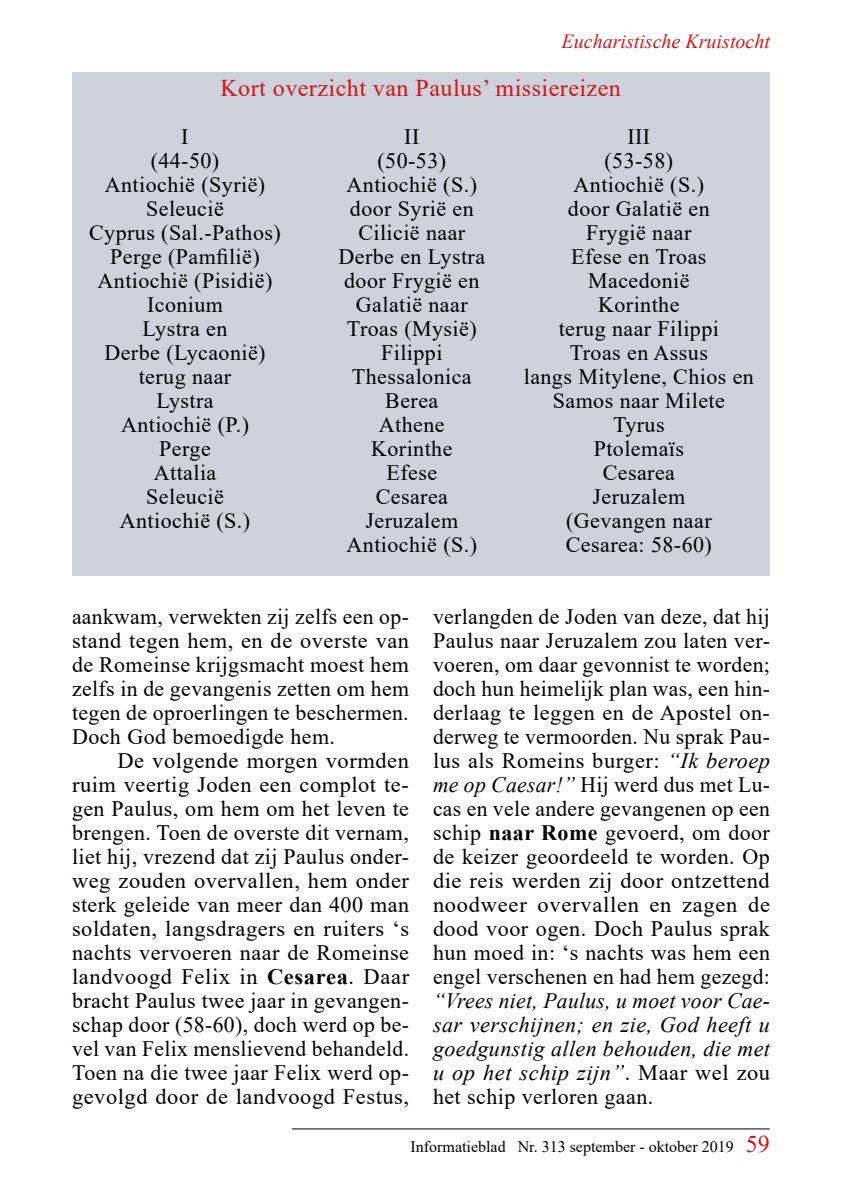
<style>
.page{position:relative;width:842px;height:1191px;background:#fff}
.page>*{position:absolute;margin:0;border:0;box-sizing:border-box;transform-origin:0 0}
.t1{font:24px "Times New Roman";letter-spacing:.02em;color:#cd171a}
.t2{font:22px/24px "Times New Roman";letter-spacing:.02em;color:#000;text-align:justify}
.t3{font:italic 22px/24px "Times New Roman";letter-spacing:.02em;color:#000;text-align:justify}
.t4{font:italic 20px "Times New Roman";color:#cd171a}
.t5{font:16px "Times New Roman";color:#000}
.s1{font-weight:700}
.s2{font-style:italic}
.s3{font-style:normal}
.s4{font-size:24px;color:#cd171a}
</style>
<div class="page">
<hr style="left:292px;top:1128px;width:478px;height:1px;background:#000">
<div style="left:72px;top:72px;width:697px;height:503px;background:#cfd1db"></div>
<p class="t4" style="left:562px;top:27px;width:210px">Eucharistische Kruistocht</p>
<p class="t1" style="left:220px;top:71px;width:402px">Kort overzicht van Paulus’ missiereizen</p>
<p class="t2" style="left:181px;top:124px;width:9px">I</p>
<p class="t2" style="left:404px;top:124px;width:17px">II</p>
<p class="t2" style="left:627px;top:124px;width:24px">III</p>
<p class="t2" style="left:151px;top:148px;width:70px">(44-50)</p>
<p class="t2" style="left:377px;top:148px;width:70px">(50-53)</p>
<p class="t2" style="left:604px;top:148px;width:70px">(53-58)</p>
<p class="t2" style="left:105px;top:172px;width:162px">Antiochië (Syrië)</p>
<p class="t2" style="left:347px;top:172px;width:132px">Antiochië (S.)</p>
<p class="t2" style="left:574px;top:172px;width:132px">Antiochië (S.)</p>
<p class="t2" style="left:146px;top:196px;width:79px">Seleucië</p>
<p class="t2" style="left:350px;top:196px;width:125px">door Syrië en</p>
<p class="t2" style="left:568px;top:196px;width:143px">door Galatië en</p>
<p class="t2" style="left:89px;top:220px;width:193px">Cyprus (Sal.-Pathos)</p>
<p class="t2" style="left:358px;top:220px;width:108px">Cilicië naar</p>
<p class="t2" style="left:586px;top:220px;width:107px">Frygië naar</p>
<p class="t2" style="left:110px;top:244px;width:151px">Perge (Pamfilië)</p>
<p class="t2" style="left:338px;top:244px;width:148px">Derbe en Lystra</p>
<p class="t2" style="left:571px;top:244px;width:137px">Efese en Troas</p>
<p class="t2" style="left:98px;top:268px;width:176px">Antiochië (Pisidië)</p>
<p class="t2" style="left:344px;top:268px;width:137px">door Frygië en</p>
<p class="t2" style="left:588px;top:268px;width:103px">Macedonië</p>
<p class="t2" style="left:147px;top:292px;width:77px">Iconium</p>
<p class="t2" style="left:356px;top:292px;width:113px">Galatië naar</p>
<p class="t2" style="left:598px;top:292px;width:83px">Korinthe</p>
<p class="t2" style="left:143px;top:316px;width:86px">Lystra en</p>
<p class="t2" style="left:347px;top:316px;width:131px">Troas (Mysië)</p>
<p class="t2" style="left:559px;top:316px;width:162px">terug naar Filippi</p>
<p class="t2" style="left:104px;top:340px;width:163px">Derbe (Lycaonië)</p>
<p class="t2" style="left:381px;top:340px;width:63px">Filippi</p>
<p class="t2" style="left:570px;top:340px;width:140px">Troas en Assus</p>
<p class="t2" style="left:139px;top:364px;width:94px">terug naar</p>
<p class="t2" style="left:352px;top:364px;width:121px">Thessalonica</p>
<p class="t2" style="left:524px;top:364px;width:232px">langs Mitylene, Chios en</p>
<p class="t2" style="left:156px;top:388px;width:59px">Lystra</p>
<p class="t2" style="left:385px;top:388px;width:55px">Berea</p>
<p class="t2" style="left:553px;top:388px;width:174px">Samos naar Milete</p>
<p class="t2" style="left:121px;top:412px;width:129px">Antiochië (P.)</p>
<p class="t2" style="left:379px;top:412px;width:67px">Athene</p>
<p class="t2" style="left:613px;top:412px;width:53px">Tyrus</p>
<p class="t2" style="left:159px;top:436px;width:53px">Perge</p>
<p class="t2" style="left:371px;top:436px;width:83px">Korinthe</p>
<p class="t2" style="left:594px;top:436px;width:92px">Ptolemaïs</p>
<p class="t2" style="left:154px;top:460px;width:64px">Attalia</p>
<p class="t2" style="left:386px;top:460px;width:52px">Efese</p>
<p class="t2" style="left:603px;top:460px;width:74px">Cesarea</p>
<p class="t2" style="left:146px;top:484px;width:79px">Seleucië</p>
<p class="t2" style="left:376px;top:484px;width:74px">Cesarea</p>
<p class="t2" style="left:592px;top:484px;width:94px">Jeruzalem</p>
<p class="t2" style="left:120px;top:508px;width:132px">Antiochië (S.)</p>
<p class="t2" style="left:365px;top:508px;width:94px">Jeruzalem</p>
<p class="t2" style="left:566px;top:508px;width:147px">(Gevangen naar</p>
<p class="t2" style="left:347px;top:532px;width:132px">Antiochië (S.)</p>
<p class="t2" style="left:566px;top:532px;width:148px">Cesarea: 58-60)</p>
<p class="t2" style="left:72px;top:604px;width:339px">aankwam, verwekten zij zelfs een op&shy;stand tegen hem, en de overste van de Romeinse krijgsmacht moest hem zelfs in de gevangenis zetten om hem tegen de oproerlingen te beschermen.<br>Doch God bemoedigde hem.</p>
<p class="t2" style="left:72px;top:748px;width:339px;text-indent:45px">De volgende morgen vormden ruim veertig Joden een complot te&shy;gen Paulus, om hem om het leven te brengen. Toen de overste dit vernam, liet hij, vrezend dat zij Paulus onder&shy;weg zouden overvallen, hem onder sterk geleide van meer dan 400 man soldaten, langsdragers en ruiters ‘s nachts vervoeren naar de Romeinse landvoogd Felix in <span class="s1">Cesarea</span>. Daar bracht Paulus twee jaar in gevangen&shy;schap door (58-60), doch werd op be&shy;vel van Felix menslievend behandeld.<br>Toen na die twee jaar Felix werd op&shy;gevolgd door de landvoogd Festus,</p>
<p class="t2" style="left:433px;top:604px;width:339px">verlangden de Joden van deze, dat hij Paulus naar Jeruzalem zou laten ver&shy;voeren, om daar gevonnist te worden; doch hun heimelijk plan was, een hin&shy;derlaag te leggen en de Apostel on&shy;derweg te vermoorden. Nu sprak Pau&shy;lus als Romeins burger: <span class="s2">“Ik beroep me op Caesar!”</span> Hij werd dus met Lu&shy;cas en vele andere gevangenen op een schip <span class="s1">naar Rome</span> gevoerd, om door de keizer geoordeeld te worden. Op die reis werden zij door ontzettend noodweer overvallen en zagen de dood voor ogen. Doch Paulus sprak hun moed in: ‘s nachts was hem een engel verschenen en had hem gezegd:</p>
<p class="t3" style="left:433px;top:988px;width:339px">“Vrees niet, Paulus, u moet voor Cae&shy;sar verschijnen; en zie, God heeft u goedgunstig allen behouden, die met u op het schip zijn”<span class="s3">. Maar wel zou het schip verloren gaan.</span></p>
<p class="t5" style="left:411px;top:1134px;width:361px">Informatieblad Nr. 313 september - oktober 2019 <span class="s4">59</span></p>
</div>
